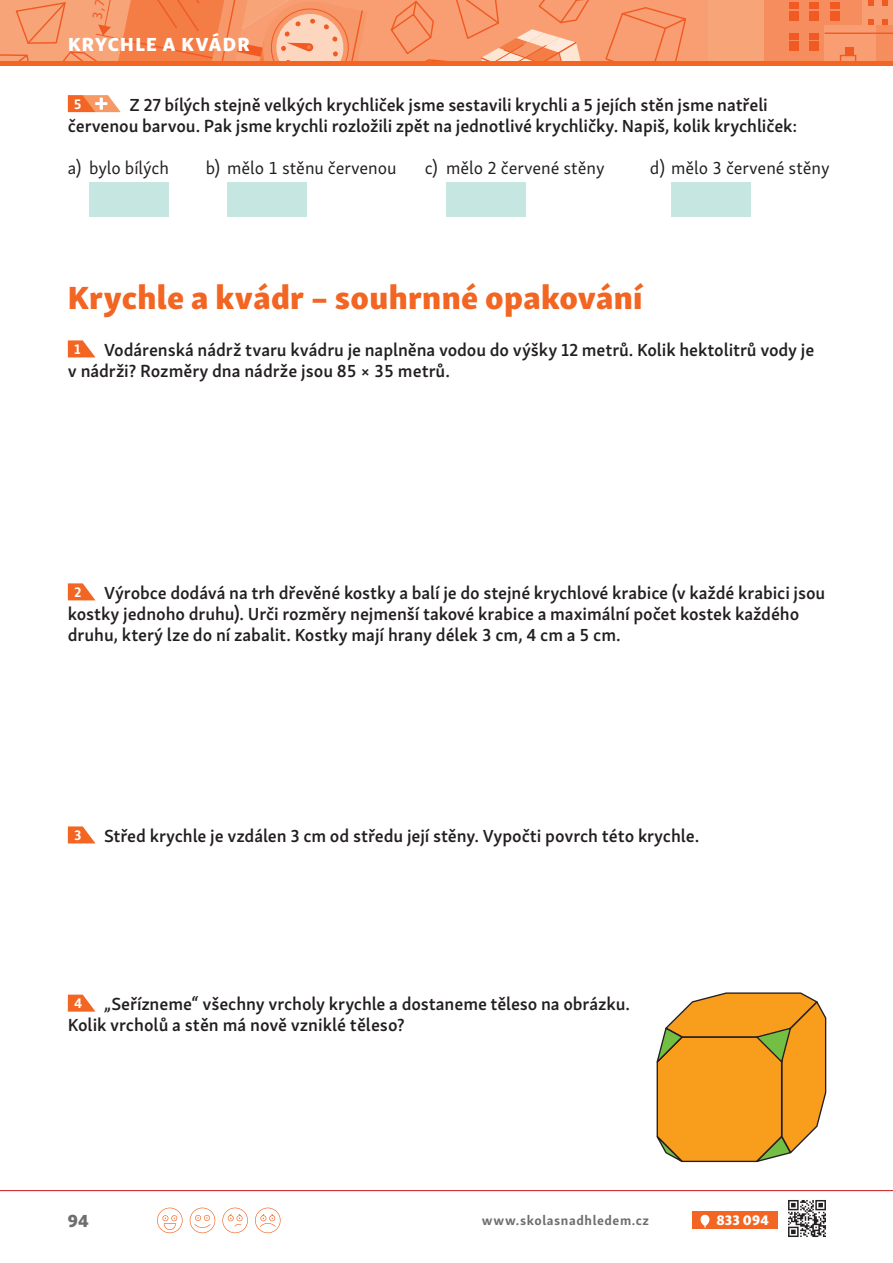
<style>
.page{position:relative;width:893px;height:1263px;background:#fff}
.page>*{position:absolute;margin:0;border:0;box-sizing:border-box;transform-origin:0 0}
.t1{font:33px "Skolar Sans PE Eb";letter-spacing:.01em;color:#f26522}
.t2{font:19.5px "Skolar Sans PE Eb";letter-spacing:.065em;color:#fff}
.t3{font:600 18px/21px "Skolar Sans PE";letter-spacing:-.005em;color:#231f20}
.t4{font:18px "Skolar Sans PE";color:#231f20}
.t5{font:18px "Skolar Sans PE Eb";color:#6d6e70}
.t6{font:14.25px "Skolar Sans PE Eb";letter-spacing:.015em;color:#fff}
.t7{font:700 14.25px "Skolar Sans PE";color:#fff}
.t8{font:700 13.5px "Skolar Sans PE";letter-spacing:.04em;color:#6d6e70}
.s1{font-weight:700;font-size:14.25px;color:#fff}
</style>
<div class="page">
<svg style="left:157px;top:1208px;width:25px;height:25px"></svg>
<svg style="left:190px;top:1208px;width:25px;height:25px"></svg>
<svg style="left:222px;top:1208px;width:26px;height:25px"></svg>
<svg style="left:255px;top:1208px;width:25px;height:25px"></svg>
<hr style="left:0;top:1190px;width:892px;height:1px;background:#c4151c">
<div style="left:692px;top:1212px;width:85px;height:17px;background:#f26522"></div>
<svg style="left:700px;top:1215px;width:9px;height:13px"></svg>
<img style="left:788px;top:1200px;width:38px;height:37px">
<svg style="left:68px;top:583px;width:27px;height:17px"></svg>
<svg style="left:68px;top:340px;width:27px;height:17px"></svg>
<svg style="left:68px;top:95px;width:53px;height:17px"></svg>
<div style="left:89px;top:182px;width:79px;height:34px;background:#c5e6e1"></div>
<div style="left:227px;top:182px;width:79px;height:34px;background:#c5e6e1"></div>
<div style="left:446px;top:182px;width:79px;height:34px;background:#c5e6e1"></div>
<div style="left:671px;top:182px;width:79px;height:34px;background:#c5e6e1"></div>
<svg style="left:68px;top:826px;width:27px;height:17px"></svg>
<svg style="left:656px;top:992px;width:171px;height:171px;background:#eaa337"></svg>
<svg style="left:68px;top:995px;width:27px;height:17px"></svg>
<div style="left:367px;top:0;width:341px;height:62px;background:#f89e72"></div>
<div style="left:708px;top:0;width:153px;height:64px;background:#f68d5e"></div>
<div style="left:708px;top:0;width:55px;height:64px;background:#f8a479"></div>
<div style="left:789px;top:3px;width:10px;height:6px;background:#f15a22"></div>
<div style="left:789px;top:11px;width:10px;height:9px;background:#f15a22"></div>
<div style="left:789px;top:33px;width:10px;height:6px;background:#f15a22"></div>
<div style="left:789px;top:41px;width:10px;height:10px;background:#f15a22"></div>
<svg style="left:805px;top:0;width:87px;height:62px"></svg>
<svg style="left:604px;top:6px;width:83px;height:56px;background:#f7976a"></svg>
<svg style="left:389px;top:0;width:202px;height:62px;background:#f79e73"></svg>
<hr style="left:0;top:62px;width:892px;height:4px;background:#f26522">
<svg style="left:0;top:0;width:367px;height:62px;background:#f69769"></svg>
<p class="t2" style="left:68px;top:33px;width:183px">KRYCHLE A KVÁDR</p>
<p class="t3" style="left:68px;top:94px;width:731px;text-indent:61px">Z 27 bílých stejně velkých krychliček jsme sestavili krychli a 5 jejích stěn jsme natřeli červenou barvou. Pak jsme krychli rozložili zpět na jednotlivé krychličky. Napiš, kolik krychliček:</p>
<p class="t4" style="left:68px;top:157px;width:103px">a) bylo bílých</p>
<p class="t4" style="left:206px;top:157px;width:192px">b) mělo 1 stěnu červenou</p>
<p class="t4" style="left:425px;top:157px;width:181px">c) mělo 2 červené stěny</p>
<p class="t4" style="left:650px;top:157px;width:181px">d) mělo 3 červené stěny</p>
<p class="t7" style="left:74px;top:96px;width:9px">5</p>
<h1 class="t1" style="left:68px;top:279px;width:576px">Krychle a kvádr – souhrnné opakování</h1>
<p class="t7" style="left:74px;top:341px;width:8px">1</p>
<p class="t3" style="left:68px;top:339px;width:748px;text-indent:36px">Vodárenská nádrž tvaru kvádru je naplněna vodou do výšky 12 metrů. Kolik hektolitrů vody je v nádrži? Rozměry dna nádrže jsou 85 × 35 metrů.</p>
<p class="t3" style="left:68px;top:582px;width:759px;text-indent:6px"><span class="s1">2</span> Výrobce dodává na trh dřevěné kostky a balí je do stejné krychlové krabice (v každé krabici jsou kostky jednoho druhu). Urči rozměry nejmenší takové krabice a maximální počet kostek každého druhu, který lze do ní zabalit. Kostky mají hrany délek 3 cm, 4 cm a 5 cm.</p>
<p class="t3" style="left:74px;top:825px;width:626px"><span class="s1">3</span> Střed krychle je vzdálen 3 cm od středu její stěny. Vypočti povrch této krychle.</p>
<p class="t3" style="left:68px;top:993px;width:563px;text-indent:6px"><span class="s1">4</span> „Seřízneme“ všechny vrcholy krychle a dostaneme těleso na obrázku.<br>Kolik vrcholů a stěn má nově vzniklé těleso?</p>
<p class="t5" style="left:68px;top:1210px;width:22px">94</p>
<p class="t8" style="left:482px;top:1213px;width:169px">www.skolasnadhledem.cz</p>
<p class="t6" style="left:716px;top:1212px;width:54px">833 094</p>
</div>
